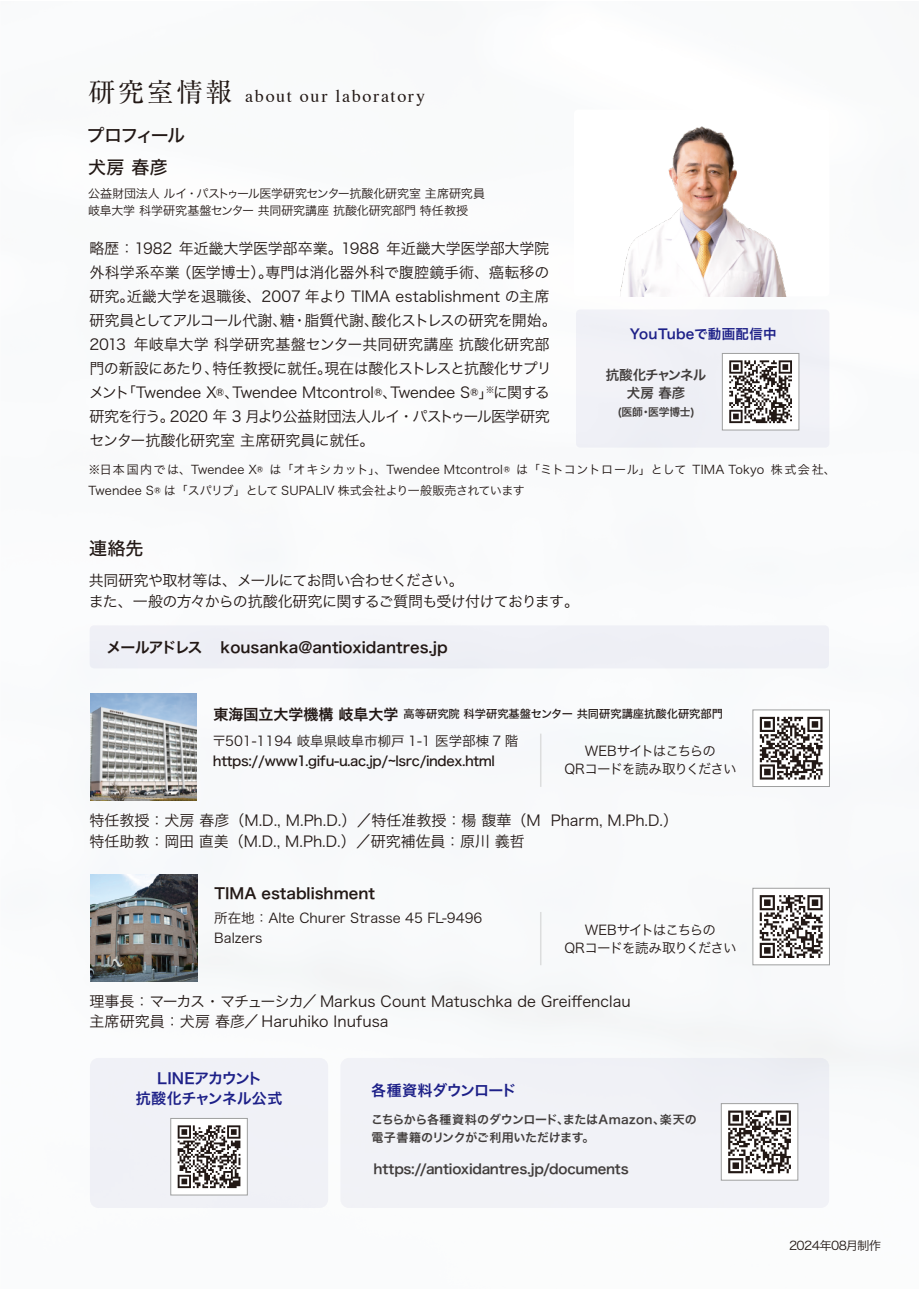
<style>
.page{position:relative;width:919px;height:1289px;background:#fff}
.page>*{position:absolute;margin:0;border:0;box-sizing:border-box;transform-origin:0 0}
.t1{font:18px "Times";letter-spacing:.09em;color:#221815}
.t2{font:18px/31.3px "Hiragino Sans W5";letter-spacing:-.09em;color:#221815}
.t3{font:18px "Hiragino Sans W5";letter-spacing:-.025em;color:#221815}
.t4{font:15px/24px "Hiragino Sans W3";letter-spacing:-.005em;color:#221815}
.t5{font:15px/21px "Hiragino Sans W3";letter-spacing:-.04em;color:#221815}
.t6{font:15px "Hiragino Sans W6";color:#221815}
.t7{font:15px/19.5px "Hiragino Sans W6";letter-spacing:-.03em;color:#1d2088;text-align:center}
.t8{font:13.5px/19.5px "Hiragino Sans W3";color:#221815}
.t9{font:13.5px/18px "Hiragino Sans W3";letter-spacing:-.065em;color:#221815;text-align:center}
.t10{font:13.5px "Hiragino Sans W5";letter-spacing:-.025em;color:#221815}
.t11{font:13.5px "Hiragino Sans W6";letter-spacing:-.02em;color:#413d3c}
.t12{font:13.5px "Hiragino Sans W6";letter-spacing:.015em;color:#1d2088}
.t13{font:13.5px/18px "Hiragino Sans W6";letter-spacing:-.07em;color:#413d3c;text-align:center}
.t14{font:12px/21px "Hiragino Sans W3";letter-spacing:.015em;color:#221815}
.t15{font:12px/16.5px "Hiragino Sans W3";letter-spacing:-.005em;color:#221815}
.t16{font:12px/18px "Hiragino Sans W6";letter-spacing:-.015em;color:#413d3c}
.t17{font:12px "Hiragino Sans W3";letter-spacing:-.05em;color:#221815;scale:1.04 1}
.t18{font:11.25px "Hiragino Sans W5";color:#221815}
.t19{font:10.8px "Hiragino Sans W6";letter-spacing:-.02em;color:#413d3c}
.s1{font-family:"Ryumin Pro";font-size:26.55px}
.s2{font-family:"Hiragino Sans W6";font-size:15px}
</style>
<div class="page">
<img style="left:89px;top:361px;width:829px;height:847px">
<div style="left:576px;top:309px;width:253px;height:138px;background:#eff0f6;border-radius:4px"></div>
<div style="left:722px;top:353px;width:77px;height:77px;background:#fff;border:1px solid #9fa0a0"></div>
<div style="left:90px;top:625px;width:739px;height:43px;background:#eeeff6;border-radius:4px"></div>
<hr style="left:540px;top:733px;width:1px;height:53px;background:#dcdddd">
<hr style="left:540px;top:912px;width:1px;height:53px;background:#dcdddd">
<img style="left:90px;top:694px;width:107px;height:106px">
<div style="left:752px;top:709px;width:77px;height:77px;background:#fff;border:1px solid #9fa0a0"></div>
<svg style="left:759px;top:716px;width:63px;height:63px"></svg>
<div style="left:752px;top:887px;width:77px;height:78px;background:#fff;border:1px solid #9fa0a0"></div>
<svg style="left:759px;top:895px;width:63px;height:63px"></svg>
<img style="left:90px;top:874px;width:108px;height:107px">
<div style="left:90px;top:1057px;width:238px;height:150px;background:#f0f1f6;border-radius:9px"></div>
<div style="left:170px;top:1118px;width:78px;height:77px;background:#fff;border:1px solid #9fa0a0"></div>
<img style="left:620px;top:126px;width:167px;height:171px">
<div style="left:720px;top:1103px;width:78px;height:77px;background:#fff;border:1px solid #9fa0a0"></div>
<svg style="left:728px;top:1110px;width:62px;height:63px"></svg>
<svg style="left:178px;top:1125px;width:62px;height:63px"></svg>
<svg style="left:729px;top:360px;width:63px;height:63px"></svg>
<p class="t1" style="left:89px;top:79px;width:338px"><span class="s1">研究室情報</span> about our laboratory</p>
<p class="t2" style="left:87px;top:119px;width:100px">プロフィール犬房 春彦</p>
<p class="t15" style="left:88px;top:184px;width:398px">公益財団法人 ルイ・パストゥール医学研究センター抗酸化研究室 主席研究員岐阜大学 科学研究基盤センター 共同研究講座 抗酸化研究部門 特任教授</p>
<p class="t4" style="left:89px;top:235px;width:469px">略歴：1982 年近畿大学医学部卒業。1988 年近畿大学医学部大学院外科学系卒業（医学博士）。専門は消化器外科で腹腔鏡手術、癌転移の研究。近畿大学を退職後、2007 年より TIMA establishment の主席研究員としてアルコール代謝、糖・脂質代謝、酸化ストレスの研究を開始。2013 年岐阜大学 科学研究基盤センター共同研究講座 抗酸化研究部門の新設にあたり、特任教授に就任。現在は酸化ストレスと抗酸化サプリメント「Twendee X®、Twendee Mtcontrol®、Twendee S®」<sup>※</sup>に関する研究を行う。2020 年 3 月より公益財団法人ルイ・パストゥール医学研究センター抗酸化研究室 主席研究員に就任。</p>
<p class="t14" style="left:89px;top:458px;width:748px">※日本国内では、Twendee X® は「オキシカット」、Twendee Mtcontrol® は「ミトコントロール」として TIMA Tokyo 株式会社、<br>Twendee S® は「スパリブ」として SUPALIV 株式会社より一般販売されています</p>
<p class="t12" style="left:629px;top:322px;width:148px">YouTubeで動画配信中</p>
<p class="t13" style="left:606px;top:365px;width:102px">抗酸化チャンネル犬房 春彦</p>
<p class="t19" style="left:617px;top:402px;width:79px">(医師・医学博士)</p>
<p class="t3" style="left:89px;top:532px;width:56px">連絡先</p>
<p class="t5" style="left:89px;top:569px;width:491px">共同研究や取材等は、メールにてお問い合わせください。<br>また、一般の方々からの抗酸化研究に関するご質問も受け付けております。</p>
<p class="t6" style="left:107px;top:634px;width:343px">メールアドレス kousanka@antioxidantres.jp</p>
<p class="t18" style="left:213px;top:703px;width:511px"><span class="s2">東海国立大学機構 岐阜大学</span>高等研究院 科学研究基盤センター 共同研究講座抗酸化研究部門</p>
<p class="t8" style="left:212px;top:729px;width:307px">〒501-1194 岐阜県岐阜市柳戸 1-1 医学部棟 7 階</p>
<p class="t10" style="left:213px;top:748px;width:283px">https://www1.gifu-u.ac.jp/~lsrc/index.html</p>
<p class="t9" style="left:564px;top:741px;width:174px">WEBサイトはこちらの<br>QRコードを読み取りください</p>
<p class="t4" style="left:89px;top:808px;width:590px;line-height:21px">特任教授：犬房 春彦（M.D., M.Ph.D.）／特任准教授：楊 馥華（M Pharm, M.Ph.D.）特任助教：岡田 直美（M.D., M.Ph.D.）／研究補佐員：原川 義哲</p>
<p class="t6" style="left:214px;top:879px;width:162px">TIMA establishment</p>
<p class="t8" style="left:214px;top:907px;width:270px">所在地：Alte Churer Strasse 45 FL-9496<br>Balzers</p>
<p class="t9" style="left:564px;top:919px;width:174px">WEBサイトはこちらの<br>QRコードを読み取りください</p>
<p class="t4" style="left:89px;top:990px;width:543px;line-height:19.5px">理事長：マーカス・マチューシカ／ Markus Count Matuschka de Greiffenclau主席研究員：犬房 春彦／ Haruhiko Inufusa</p>
<p class="t7" style="left:136px;top:1068px;width:148px">LINEアカウント<br>抗酸化チャンネル公式</p>
<p class="t7" style="left:371px;top:1079px;width:147px">各種資料ダウンロード</p>
<p class="t16" style="left:371px;top:1110px;width:327px">こちらから各種資料のダウンロード、またはAmazon、楽天の電子書籍のリンクがご利用いただけます。</p>
<p class="t11" style="left:373px;top:1156px;width:257px">https://antioxidantres.jp/documents</p>
<p class="t17" style="left:789px;top:1234px;width:90px">2024年08月制作</p>
</div>
